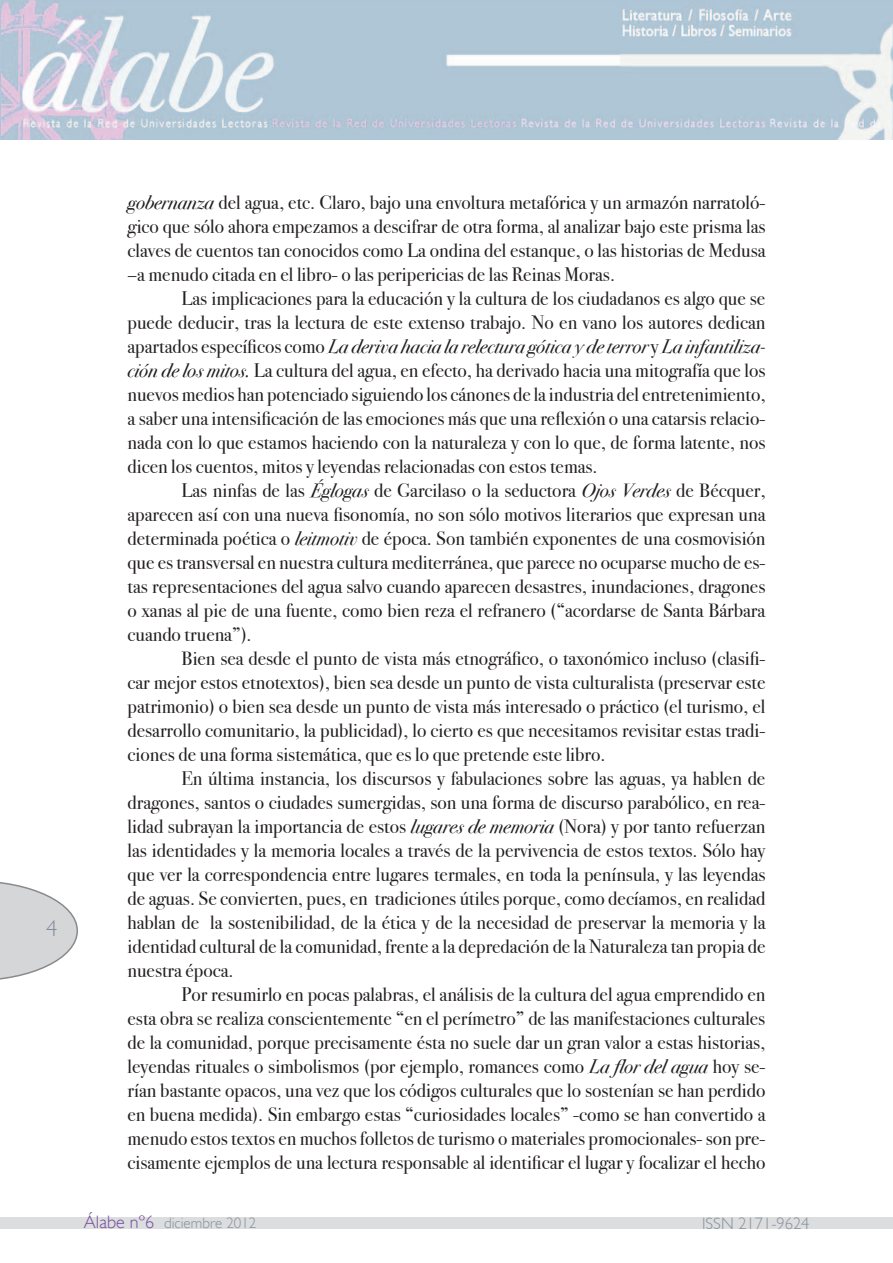
<style>
.page{position:relative;width:893px;height:1263px;background:#fff}
.page>*{position:absolute;margin:0;border:0;box-sizing:border-box;transform-origin:0 0}
.t1{font:300 22.5px "Gill Sans";color:#838f9d}
.t2{font:19.5px/24px "Bodoni Svty Two OSITCTT Book";color:#231f20;text-align:justify}
.t3{font:300 16.5px "Gill Sans";color:#86909c}
.t4{font:300 15px "Gill Sans";color:#86909c}
.s1{font-family:"Bodoni Svty Two OSITCTT Book It"}
.s2{font-size:18px;color:#764b9e}
</style>
<div class="page">
<svg style="left:0;top:882px;width:78px;height:98px"></svg>
<div style="left:0;top:1218px;width:893px;height:11px;background:#dbddde"></div>
<img style="left:0;top:0;width:893px;height:139px">
<p class="t1" style="left:46px;top:916px;width:13px">4</p>
<p class="t2" style="left:128px;top:190px;width:639px"><span class="s1">gobernanza</span> del agua, etc. Claro, bajo una envoltura metafórica y un armazón narratoló&shy;gico que sólo ahora empezamos a descifrar de otra forma, al analizar bajo este prisma las claves de cuentos tan conocidos como La ondina del estanque, o las historias de Medusa –a menudo citada en el libro- o las peripericias de las Reinas Moras.</p>
<p class="t2" style="left:128px;top:286px;width:639px;text-indent:54px">Las implicaciones para la educación y la cultura de los ciudadanos es algo que se puede deducir, tras la lectura de este extenso trabajo. No en vano los autores dedican apartados específicos como <span class="s1">La deriva hacia la relectura gótica y de terror</span> y <span class="s1">La infantiliza&shy;ción de los mitos.</span> La cultura del agua, en efecto, ha derivado hacia una mitografía que los nuevos medios han potenciado siguiendo los cánones de laindustria del entretenimiento, a saber una intensificación de las emociones más que una reflexión o una catarsis relacio&shy;nada con lo que estamos haciendo con la naturaleza y con lo que, de forma latente, nos dicen los cuentos, mitos y leyendas relacionadas con estos temas.</p>
<p class="t2" style="left:128px;top:478px;width:639px;text-indent:54px">Las ninfas de las <span class="s1">Églogas</span> de Garcilaso o la seductora <span class="s1">Ojos Verdes</span> de Bécquer, aparecen así con una nueva fisonomía, no son sólo motivos literarios que expresan una determinada poética o <span class="s1">leitmotiv</span> de época. Son también exponentes de una cosmovisión que es transversal en nuestra cultura mediterránea, que parece no ocuparse mucho de es&shy;tas representaciones del agua salvo cuando aparecen desastres, inundaciones, dragones o xanas al pie de una fuente, como bien reza el refranero (“acordarse de Santa Bárbara cuando truena”).</p>
<p class="t2" style="left:128px;top:646px;width:639px;text-indent:54px">Bien sea desde el punto de vista más etnográfico, o taxonómico incluso (clasifi&shy;car mejor estos etnotextos), bien sea desde un punto de vista culturalista (preservar este patrimonio) o bien sea desde un punto de vista más interesado o práctico (el turismo, el desarrollo comunitario, la publicidad), lo cierto es que necesitamos revisitar estas tradi&shy;ciones de una forma sistemática, que es lo que pretende este libro.</p>
<p class="t2" style="left:128px;top:766px;width:639px;text-indent:54px">En última instancia, los discursos y fabulaciones sobre las aguas, ya hablen de dragones, santos o ciudades sumergidas, son una forma de discurso parabólico, en rea&shy;lidad subrayan la importancia de estos <span class="s1">lugares de memoria</span> (Nora) y por tanto refuerzan las identidades y la memoria locales a través de la pervivencia de estos textos. Sólo hay que ver la correspondencia entre lugares termales, en toda la península, y las leyendas de aguas. Se convierten, pues, en tradiciones útiles porque, como decíamos, en realidad hablan de la sostenibilidad, de la ética y de la necesidad de preservar la memoria y la identidad cultural de la comunidad, frente a la depredación de la Naturaleza tan propia de nuestra época.</p>
<p class="t2" style="left:128px;top:982px;width:639px;text-indent:54px">Por resumirlo en pocas palabras, el análisis de la cultura del agua emprendido en esta obra se realiza conscientemente “en el perímetro” de las manifestaciones culturales de la comunidad, porque precisamente ésta no suele dar un gran valor a estas historias, leyendas rituales o simbolismos (por ejemplo, romances como <span class="s1">La flor del agua</span> hoy se&shy;rían bastante opacos, una vez que los códigos culturales que lo sostenían se han perdido en buena medida). Sin embargo estas “curiosidades locales” -como se han convertido a menudo estos textos en muchos folletos de turismo o materiales promocionales- son pre&shy;cisamente ejemplos de una lectura responsable al identificar el lugar y focalizar el hecho</p>
<p class="t4" style="left:84px;top:1214px;width:174px"><span class="s2">Álabe nº6</span> diciembre 2012</p>
<p class="t3" style="left:702px;top:1214px;width:109px">ISSN 2171-9624</p>
</div>
